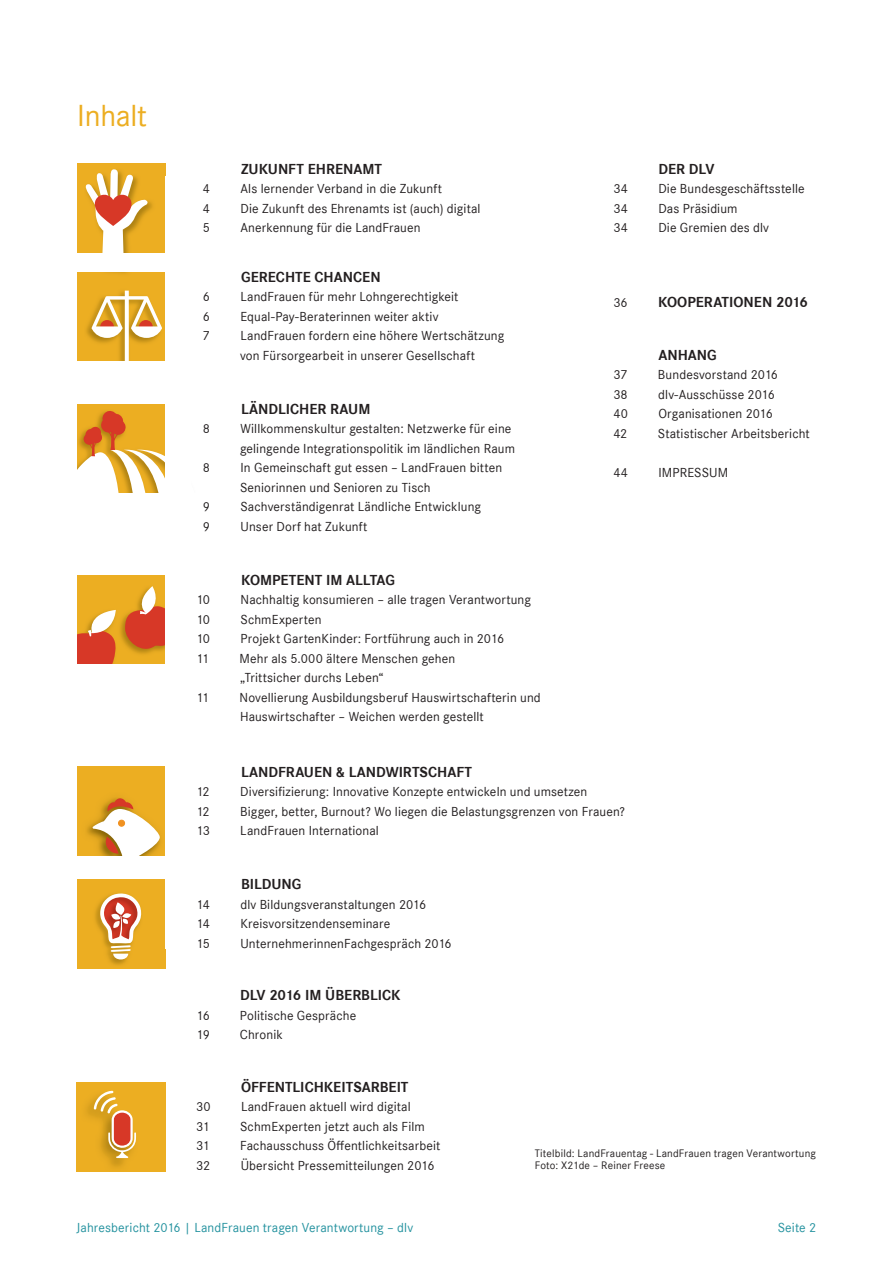
<style>
.page{position:relative;width:893px;height:1263px;background:#fff}
.page>*{position:absolute;margin:0;border:0;box-sizing:border-box;transform-origin:0 0}
.t1{font:31.5px "Corporate S";letter-spacing:-.01em;color:#ecae22}
.t2{font:700 15px "Corporate S";color:#231f20}
.t3{font:13.5px/19.5px "Corporate S";letter-spacing:.01em;color:#231f20}
.t4{font:13.5px "Corporate S";letter-spacing:.01em;color:#24929f}
.t5{font:11.25px/12px "Corporate S";letter-spacing:.015em;color:#231f20}
</style>
<div class="page">
<div style="left:77px;top:272px;width:89px;height:89px;background:#ecae22"></div>
<img style="left:86px;top:290px;width:43px;height:49px">
<svg style="left:92px;top:291px;width:70px;height:70px"></svg>
<div style="left:77px;top:575px;width:89px;height:90px;background:#ecae22"></div>
<img style="left:120px;top:585px;width:46px;height:71px">
<svg style="left:125px;top:586px;width:41px;height:69px"></svg>
<svg style="left:77px;top:610px;width:39px;height:55px"></svg>
<div style="left:77px;top:164px;width:89px;height:89px;background:#ecae22"></div>
<svg style="left:85px;top:169px;width:63px;height:84px"></svg>
<div style="left:77px;top:767px;width:89px;height:89px;background:#ecae22"></div>
<img style="left:165px;top:792px;width:1px;height:64px">
<img style="left:86px;top:797px;width:33px;height:39px">
<svg style="left:92px;top:798px;width:69px;height:58px"></svg>
<div style="left:118px;top:820px;width:7px;height:6px;background:#f09120;border-radius:50%"></div>
<div style="left:118px;top:820px;width:7px;height:6px;border:1px solid #f09120;border-radius:50%"></div>
<div style="left:77px;top:404px;width:89px;height:89px;background:#ecae22"></div>
<svg style="left:77px;top:409px;width:89px;height:84px"></svg>
<div style="left:77px;top:880px;width:89px;height:89px;background:#ecae22"></div>
<img style="left:95px;top:903px;width:31px;height:62px">
<svg style="left:100px;top:893px;width:42px;height:68px"></svg>
<div style="left:77px;top:1082px;width:89px;height:89px;background:#ecae22"></div>
<img style="left:81px;top:1090px;width:57px;height:82px">
<svg style="left:94px;top:1091px;width:42px;height:67px"></svg>
<h1 class="t1" style="left:77px;top:98px;width:71px">Inhalt</h1>
<p class="t2" style="left:241px;top:160px;width:142px">ZUKUNFT EHRENAMT</p>
<p class="t3" style="left:203px;top:179px;width:9px">4</p>
<p class="t3" style="left:240px;top:179px;width:203px">Als lernender Verband in die Zukunft</p>
<p class="t3" style="left:203px;top:199px;width:9px">4</p>
<p class="t3" style="left:240px;top:199px;width:242px">Die Zukunft des Ehrenamts ist (auch) digital</p>
<p class="t3" style="left:203px;top:218px;width:9px">5</p>
<p class="t3" style="left:240px;top:218px;width:182px">Anerkennung für die LandFrauen</p>
<p class="t2" style="left:241px;top:268px;width:141px">GERECHTE CHANCEN</p>
<p class="t3" style="left:203px;top:287px;width:9px">6</p>
<p class="t3" style="left:240px;top:287px;width:220px">LandFrauen für mehr Lohngerechtigkeit</p>
<p class="t3" style="left:203px;top:307px;width:9px">6</p>
<p class="t3" style="left:240px;top:307px;width:200px">Equal-Pay-Beraterinnen weiter aktiv</p>
<p class="t3" style="left:203px;top:326px;width:9px">7</p>
<p class="t3" style="left:240px;top:326px;width:266px">LandFrauen fordern eine höhere Wertschätzung von Fürsorgearbeit in unserer Gesellschaft</p>
<p class="t2" style="left:241px;top:400px;width:131px">LÄNDLICHER RAUM</p>
<p class="t3" style="left:203px;top:419px;width:9px">8</p>
<p class="t3" style="left:240px;top:419px;width:276px">Willkommenskultur gestalten: Netzwerke für eine gelingende Integrationspolitik im ländlichen Raum</p>
<p class="t3" style="left:203px;top:458px;width:9px">8</p>
<p class="t3" style="left:240px;top:458px;width:264px">In Gemeinschaft gut essen – LandFrauen bitten<br>Seniorinnen und Senioren zu Tisch</p>
<p class="t3" style="left:203px;top:497px;width:9px">9</p>
<p class="t3" style="left:240px;top:497px;width:242px">Sachverständigenrat Ländliche Entwicklung</p>
<p class="t3" style="left:203px;top:517px;width:9px">9</p>
<p class="t3" style="left:240px;top:517px;width:129px">Unser Dorf hat Zukunft</p>
<p class="t2" style="left:241px;top:571px;width:155px">KOMPETENT IM ALLTAG</p>
<p class="t3" style="left:196px;top:590px;width:16px">10</p>
<p class="t3" style="left:240px;top:590px;width:292px">Nachhaltig konsumieren – alle tragen Verantwortung</p>
<p class="t3" style="left:196px;top:610px;width:16px">10</p>
<p class="t3" style="left:240px;top:610px;width:83px">SchmExperten</p>
<p class="t3" style="left:196px;top:629px;width:16px">10</p>
<p class="t3" style="left:240px;top:629px;width:265px">Projekt GartenKinder: Fortführung auch in 2016</p>
<p class="t3" style="left:196px;top:649px;width:15px">11</p>
<p class="t3" style="left:240px;top:649px;width:217px">Mehr als 5.000 ältere Menschen gehen „Trittsicher durchs Leben“</p>
<p class="t3" style="left:196px;top:688px;width:15px">11</p>
<p class="t3" style="left:240px;top:688px;width:303px">Novellierung Ausbildungsberuf Hauswirtschafterin und<br>Hauswirtschafter – Weichen werden gestellt</p>
<p class="t2" style="left:241px;top:763px;width:233px">LANDFRAUEN &amp; LANDWIRTSCHAFT</p>
<p class="t2" style="left:658px;top:160px;width:58px">DER DLV</p>
<p class="t3" style="left:613px;top:179px;width:16px">34</p>
<p class="t3" style="left:658px;top:179px;width:148px">Die Bundesgeschäftsstelle</p>
<p class="t3" style="left:613px;top:199px;width:16px">34</p>
<p class="t3" style="left:658px;top:199px;width:81px">Das Präsidium</p>
<p class="t3" style="left:613px;top:218px;width:16px">34</p>
<p class="t3" style="left:658px;top:218px;width:112px">Die Gremien des dlv</p>
<p class="t3" style="left:613px;top:293px;width:16px">36</p>
<p class="t2" style="left:658px;top:294px;width:151px">KOOPERATIONEN 2016</p>
<p class="t2" style="left:658px;top:346px;width:60px">ANHANG</p>
<p class="t3" style="left:613px;top:365px;width:16px">37</p>
<p class="t3" style="left:658px;top:365px;width:122px">Bundesvorstand 2016</p>
<p class="t3" style="left:613px;top:385px;width:16px">38</p>
<p class="t3" style="left:658px;top:385px;width:118px">dlv-Ausschüsse 2016</p>
<p class="t3" style="left:613px;top:404px;width:16px">40</p>
<p class="t3" style="left:658px;top:404px;width:116px">Organisationen 2016</p>
<p class="t3" style="left:613px;top:424px;width:16px">42</p>
<p class="t3" style="left:658px;top:424px;width:153px">Statistischer Arbeitsbericht</p>
<p class="t3" style="left:613px;top:463px;width:16px">44</p>
<p class="t3" style="left:658px;top:463px;width:71px">IMPRESSUM</p>
<p class="t3" style="left:196px;top:782px;width:15px">12</p>
<p class="t3" style="left:240px;top:782px;width:349px">Diversifizierung: Innovative Konzepte entwickeln und umsetzen</p>
<p class="t3" style="left:196px;top:802px;width:15px">12</p>
<p class="t3" style="left:240px;top:802px;width:386px">Bigger, better, Burnout? Wo liegen die Belastungsgrenzen von Frauen?</p>
<p class="t3" style="left:196px;top:821px;width:15px">13</p>
<p class="t3" style="left:240px;top:821px;width:140px">LandFrauen International</p>
<p class="t2" style="left:241px;top:876px;width:62px">BILDUNG</p>
<p class="t3" style="left:196px;top:895px;width:15px">14</p>
<p class="t3" style="left:240px;top:895px;width:187px">dlv Bildungsveranstaltungen 2016</p>
<p class="t3" style="left:196px;top:914px;width:15px">14</p>
<p class="t3" style="left:240px;top:914px;width:151px">Kreisvorsitzendenseminare</p>
<p class="t3" style="left:196px;top:934px;width:15px">15</p>
<p class="t3" style="left:240px;top:934px;width:213px">UnternehmerinnenFachgespräch 2016</p>
<p class="t2" style="left:240px;top:987px;width:162px">DLV 2016 IM ÜBERBLICK</p>
<p class="t3" style="left:196px;top:1006px;width:15px">16</p>
<p class="t3" style="left:240px;top:1006px;width:118px">Politische Gespräche</p>
<p class="t3" style="left:196px;top:1025px;width:15px">19</p>
<p class="t3" style="left:240px;top:1025px;width:45px">Chronik</p>
<p class="t2" style="left:241px;top:1078px;width:169px">ÖFFENTLICHKEITSARBEIT</p>
<p class="t3" style="left:196px;top:1097px;width:16px">30</p>
<p class="t3" style="left:241px;top:1097px;width:171px">LandFrauen aktuell wird digital</p>
<p class="t3" style="left:196px;top:1117px;width:15px">31</p>
<p class="t3" style="left:240px;top:1117px;width:186px">SchmExperten jetzt auch als Film</p>
<p class="t3" style="left:196px;top:1136px;width:15px">31</p>
<p class="t3" style="left:240px;top:1136px;width:202px">Fachausschuss Öffentlichkeitsarbeit</p>
<p class="t3" style="left:196px;top:1156px;width:16px">32</p>
<p class="t3" style="left:241px;top:1156px;width:195px">Übersicht Pressemitteilungen 2016</p>
<p class="t5" style="left:535px;top:1147px;width:283px">Titelbild: LandFrauentag - LandFrauen tragen Verantwortung<br>Foto: X21de – Reiner Freese</p>
<p class="t4" style="left:77px;top:1219px;width:338px">Jahresbericht 2016 | LandFrauen tragen Verantwortung – dlv</p>
<p class="t4" style="left:778px;top:1219px;width:40px">Seite 2</p>
</div>
